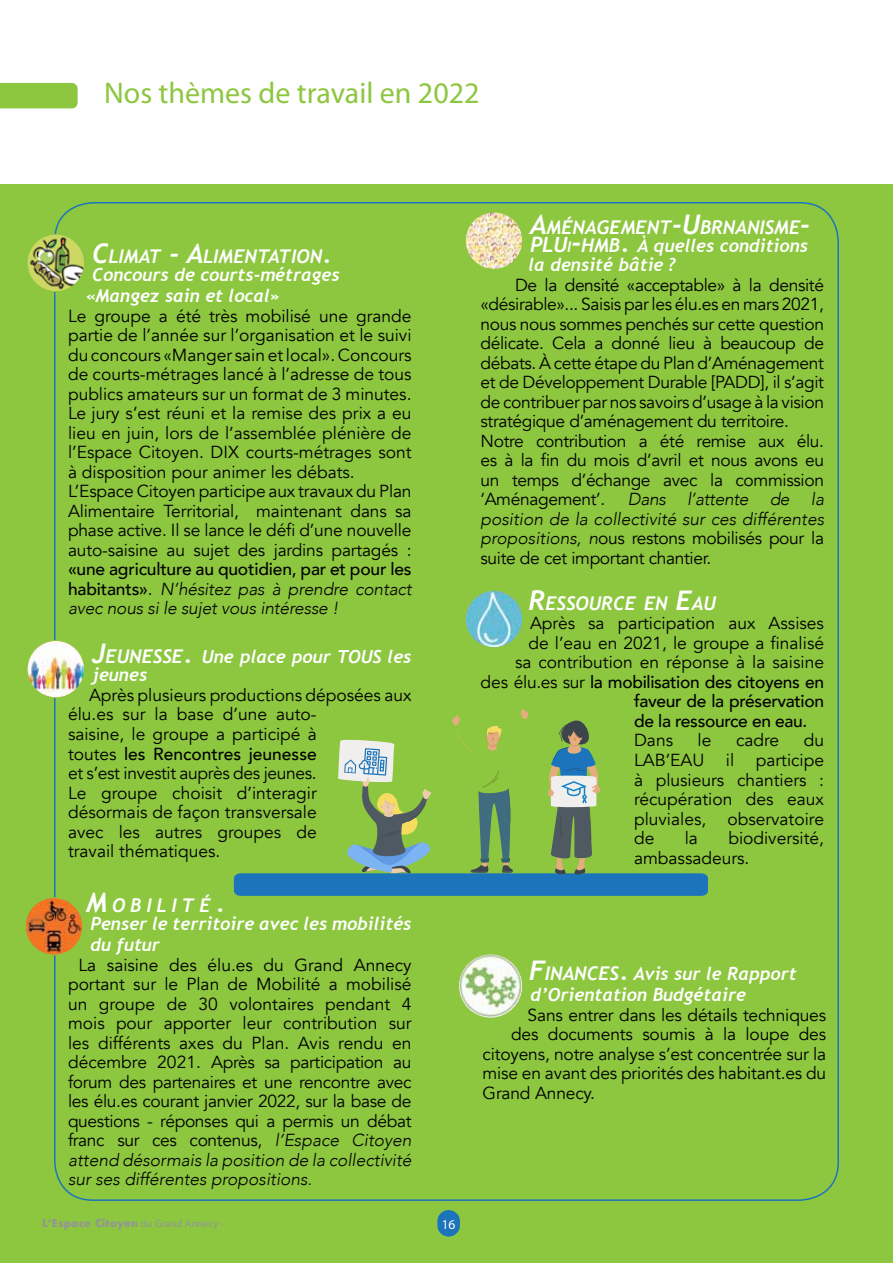
<style>
.page{position:relative;width:893px;height:1263px;background:#fff}
.page>*{position:absolute;margin:0;border:0;box-sizing:border-box;transform-origin:0 0}
.t1{font:30px "Myriad Pro";color:#8dc63f}
.t2{font:italic 700 18.9px "Trebuchet";color:#fff}
.t3{font:italic 700 18.9px "Trebuchet";letter-spacing:.26em;color:#fff}
.t4{font:italic 700 18px/21.6px "Trebuchet";color:#fff}
.t5{font:17.4px/19.5px "Avenir";letter-spacing:-.01em;color:#000}
.t6{font:italic 300 17.4px/19.5px "Avenir";letter-spacing:-.01em;color:#000;text-align:justify}
.t7{font:500 17.4px "Avenir";letter-spacing:-.02em;color:#000}
.t8{font:13.5px "Myriad Pro";color:#fff}
.t9{font:10.5px "Myriad Pro";letter-spacing:.01em;color:#8dc63f}
.s1{font-size:27px}
.s2{font-weight:500;font-style:normal}
.s3{font-weight:400;font-style:normal}
.s4{font-size:18.9px}
.s5{font-weight:500}
.s6{font-weight:300;font-style:italic}
.s7{font-family:"Futura";font-weight:700;color:#939598}
.s8{color:#939598}
.s9{font-family:"Futura";font-weight:700}
.s10{font-size:21px}
.s11{font-size:14.7px}
.s12{font-weight:400}
</style>
<div class="page">
<div style="left:0;top:185px;width:893px;height:1078px;background:#8dc63f"></div>
<svg style="left:234px;top:709px;width:474px;height:187px"></svg>
<img style="left:465px;top:212px;width:58px;height:57px;border-radius:29px">
<div style="left:465px;top:212px;width:58px;height:58px;border:1px solid #8dc63f;border-radius:50%"></div>
<img style="left:27px;top:640px;width:57px;height:58px;border-radius:29px">
<div style="left:27px;top:640px;width:58px;height:58px;border:1px solid #8dc63f;border-radius:50%"></div>
<img style="left:465px;top:590px;width:58px;height:58px;border-radius:29px">
<div style="left:465px;top:590px;width:58px;height:58px;border:1px solid #8dc63f;border-radius:50%"></div>
<img style="left:459px;top:954px;width:64px;height:64px;border-radius:32px">
<div style="left:458px;top:954px;width:65px;height:64px;border:1px solid #8dc63f;border-radius:50%"></div>
<img style="left:27px;top:234px;width:57px;height:58px;border-radius:29px">
<div style="left:27px;top:234px;width:58px;height:58px;border:1px solid #8dc63f;border-radius:50%"></div>
<img style="left:25px;top:898px;width:58px;height:57px;border-radius:29px">
<div style="left:25px;top:897px;width:58px;height:58px;border:1px solid #8dc63f;border-radius:50%"></div>
<div style="left:437px;top:1210px;width:23px;height:26px;background:#1c75bc;border-radius:11px"></div>
<div style="left:0;top:83px;width:78px;height:25px;background:#8dc63f"></div>
<h1 class="t1" style="left:104px;top:75px;width:377px">Nos thèmes de travail en 2022</h1>
<p class="t2" style="left:92px;top:244px;width:242px"><span class="s1">C</span>LIMAT <span class="s1">- A</span>LIMENTATION<span class="s1">.</span></p>
<p class="t4" style="left:86px;top:264px;width:255px;text-indent:6px">Concours de courts-métrages «Mangez sain et local»</p>
<p class="t5" style="left:68px;top:306px;width:345px">Le groupe a été très mobilisé une grande partie de l’année sur l’organisation et le suivi du concours «Manger sain et local». Concours de courts-métrages lancé à l’adresse de tous publics amateurs sur un format de 3 minutes.<br>Le jury s’est réuni et la remise des prix a eu lieu en juin, lors de l’assemblée plénière de l’Espace Citoyen. DIX courts-métrages sont à disposition pour animer les débats.<br>L’Espace Citoyen participe aux travaux du Plan Alimentaire Territorial, maintenant dans sa phase active. Il se lance le défi d’une nouvelle auto-saisine au sujet des jardins partagés :</p>
<p class="t6" style="left:68px;top:559px;width:345px"><span class="s2">«une agriculture au quotidien, par et pour les habitants»</span><span class="s3">.</span> N’hésitez pas à prendre contact avec nous si le sujet vous intéresse !</p>
<p class="t4" style="left:92px;top:648px;width:321px;line-height:18px"><span class="s1">J</span><span class="s4">EUNESSE</span><span class="s1">.</span> Une place pour TOUS les jeunes</p>
<p class="t5" style="left:68px;top:685px;width:345px;text-indent:21px">Après plusieurs productions déposées aux élu.es sur la base d’une auto-<br>saisine, le groupe a participé à<br>toutes <span class="s5">les Rencontres jeunesse<br></span>et s’est investit auprès des jeunes.<br>Le groupe choisit d’interagir<br>désormais de façon transversale<br>avec les autres groupes de<br>travail thématiques.</p>
<p class="t3" style="left:86px;top:893px;width:141px"><span class="s1">M</span>OBILITÉ<span class="s1">.</span></p>
<p class="t4" style="left:91px;top:913px;width:323px">Penser le territoire avec les mobilités du futur</p>
<p class="t5" style="left:68px;top:955px;width:345px;text-align:justify;text-indent:10px">La saisine des élu.es du Grand Annecy portant sur le Plan de Mobilité a mobilisé un groupe de 30 volontaires pendant 4 mois pour apporter leur contribution sur les différents axes du Plan. Avis rendu en décembre 2021. Après sa participation au forum des partenaires et une rencontre avec les élu.es courant janvier 2022, sur la base de questions - réponses qui a permis un débat franc sur ces contenus, <span class="s6">l’Espace Citoyen attend désormais la position de la collectivité sur ses différentes propositions.</span></p>
<p class="t9" style="left:43px;top:1217px;width:297px"><span class="s7">L’Espace Citoyen</span> <span class="s8">du Grand Annecy -</span> Rapport d’activité <span class="s9">2022</span></p>
<p class="t8" style="left:442px;top:1216px;width:15px">16</p>
<p class="t2" style="left:530px;top:215px;width:282px"><span class="s1">A</span>MÉNAGEMENT<span class="s1">-U</span>BRNANISME<span class="s1">-</span></p>
<p class="t4" style="left:528px;top:236px;width:281px;line-height:19.5px"><span class="s10">PLU</span><span class="s11">I</span><span class="s1">-</span><span class="s4">HMB</span><span class="s1">.</span> À quelles conditions la densité bâtie ?</p>
<p class="t5" style="left:480px;top:275px;width:345px;text-indent:35px">De la densité «acceptable» à la densité «désirable»... Saisis par les élu.es en mars 2021, nous nous sommes penchés sur cette question délicate. Cela a donné lieu à beaucoup de débats. À cette étape du Plan d’Aménagement et de Développement Durable [PADD], il s’agit de contribuer par nos savoirs d’usage à la vision stratégique d’aménagement du territoire.<br>Notre contribution a été remise aux élu. es à la fin du mois d’avril et nous avons eu un temps d’échange avec la commission ‘Aménagement’.</p>
<p class="t6" style="left:480px;top:489px;width:345px;text-indent:147px">Dans l’attente de la position de la collectivité sur ces différentes propositions, n<span class="s3">ous restons mobilisés pour la suite de cet important chantier.</span></p>
<p class="t2" style="left:528px;top:592px;width:188px"><span class="s1">R</span>ESSOURCE EN <span class="s1">E</span>AU</p>
<p class="t5" style="left:530px;top:614px;width:295px">Après sa participation aux Assises</p>
<p class="t5" style="left:528px;top:633px;width:297px">de l’eau en 2021, le groupe a finalisé</p>
<p class="t5" style="left:515px;top:653px;width:310px">sa contribution en réponse à la saisine</p>
<p class="t7" style="left:480px;top:667px;width:345px"><span class="s12">des élu.es sur</span> la mobilisation des citoyens en</p>
<p class="t7" style="left:634px;top:686px;width:191px">faveur de la préservation</p>
<p class="t7" style="left:634px;top:706px;width:175px">de la ressource en eau.</p>
<p class="t5" style="left:634px;top:731px;width:41px">Dans</p>
<p class="t5" style="left:698px;top:731px;width:15px">le</p>
<p class="t5" style="left:736px;top:731px;width:45px">cadre</p>
<p class="t5" style="left:634px;top:731px;width:191px;text-align:justify;text-indent:170px">du LAB’EAU il participe à plusieurs chantiers : récupération des eaux pluviales, observatoire de</p>
<p class="t5" style="left:634px;top:829px;width:191px;text-indent:94px">biodiversité, ambassadeurs.</p>
<p class="t5" style="left:685px;top:829px;width:15px">la</p>
<p class="t4" style="left:529px;top:962px;width:269px"><span class="s1">F</span><span class="s4">INANCES</span><span class="s1">.</span> Avis sur le Rapport d’Orientation Budgétaire</p>
<p class="t5" style="left:528px;top:1005px;width:300px">Sans entrer dans les détails techniques</p>
<p class="t5" style="left:511px;top:1025px;width:316px">des documents soumis à la loupe des</p>
<p class="t5" style="left:483px;top:1044px;width:345px">citoyens, notre analyse s’est concentrée sur la</p>
<p class="t5" style="left:483px;top:1064px;width:345px">mise en avant des priorités des habitant.es du</p>
<p class="t5" style="left:483px;top:1083px;width:114px">Grand Annecy.</p>
</div>
